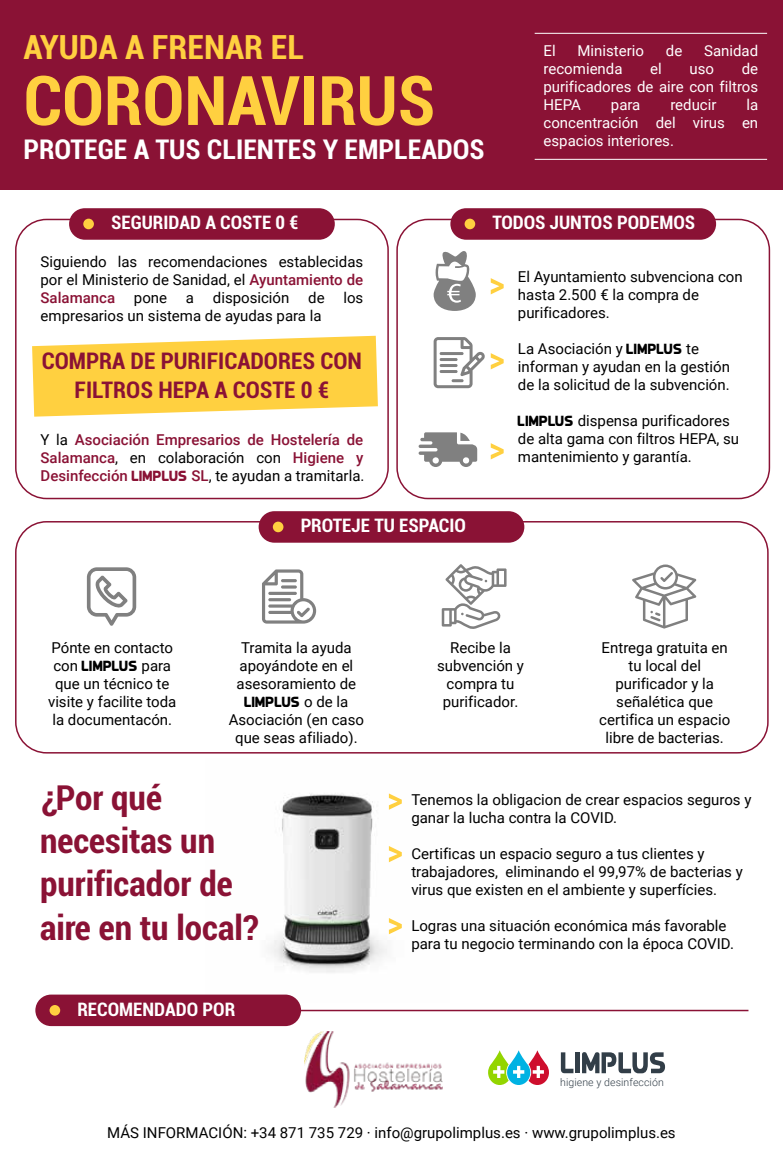
<style>
.page{position:relative;width:783px;height:1161px;background:#fff}
.page>*{position:absolute;margin:0;border:0;box-sizing:border-box;transform-origin:0 0}
.t1{font:700 condensed 71.25px "Roboto";color:#ffd040}
.t2{font:700 condensed 36px/43.2px "Roboto";color:#8a1235}
.t3{font:700 condensed 34.95px "Roboto";color:#ffd040}
.t4{font:700 condensed 28.5px "Roboto";color:#fff}
.t5{font:700 condensed 24px/28.8px "Roboto";color:#8a1235;text-align:center}
.t6{font:700 condensed 19.5px "Roboto";color:#fff}
.t7{font:15px/18px "Roboto";color:#000}
.t8{font:15px/18px "Roboto";color:#fff;text-align:justify}
.t9{font:500 15px/18px "Roboto";color:#8a1235;text-align:justify}
.t10{font:15px "Queenof Camelot 2.0";color:#000}
.t11{font:300 10.5px "Roboto";letter-spacing:.01em;color:#323e48}
.s1{font-weight:500;color:#8a1235}
.s2{font-weight:400;color:#000}
.s3{font-family:"Queenof Camelot 2.0";font-weight:400}
.s4{font-family:"Queenof Camelot 2.0"}
.s5{font-family:"Roboto"}
</style>
<div class="page">
<svg style="left:32px;top:336px;width:346px;height:81px;background:#ffd659"></svg>
<div style="left:0;top:0;width:782px;height:189px;background:#8a1235"></div>
<img style="left:270px;top:793px;width:132px;height:180px">
<svg style="left:560px;top:1052px;width:13px;height:21px"></svg>
<hr style="left:575px;top:1052px;width:4px;height:21px;background:#323e48">
<svg style="left:582px;top:1052px;width:83px;height:21px"></svg>
<svg style="left:488px;top:1050px;width:61px;height:35px"></svg>
<img style="left:305px;top:1031px;width:137px;height:76px">
<svg style="left:490px;top:278px;width:13px;height:16px"></svg>
<svg style="left:490px;top:443px;width:13px;height:16px"></svg>
<hr style="left:534px;top:33px;width:232px;height:1px;background:#fff">
<hr style="left:534px;top:159px;width:232px;height:1px;background:#fff">
<div style="left:15px;top:219px;width:374px;height:280px;border:2px solid #8a1235;border-radius:31px"></div>
<div style="left:69px;top:208px;width:266px;height:32px;background:#8a1235;border-radius:16px"></div>
<div style="left:83px;top:219px;width:11px;height:10px;background:#ffd040;border-radius:50%"></div>
<div style="left:396px;top:219px;width:374px;height:280px;border:2px solid #8a1235;border-radius:31px"></div>
<div style="left:450px;top:208px;width:266px;height:32px;background:#8a1235;border-radius:16px"></div>
<div style="left:464px;top:219px;width:11px;height:10px;background:#ffd040;border-radius:50%"></div>
<svg style="left:433px;top:251px;width:42px;height:60px"></svg>
<svg style="left:433px;top:337px;width:70px;height:51px"></svg>
<svg style="left:418px;top:432px;width:59px;height:35px"></svg>
<svg style="left:87px;top:567px;width:49px;height:59px"></svg>
<svg style="left:262px;top:569px;width:54px;height:55px"></svg>
<svg style="left:441px;top:564px;width:65px;height:65px"></svg>
<svg style="left:632px;top:564px;width:64px;height:64px"></svg>
<div style="left:15px;top:521px;width:753px;height:232px;border:2px solid #8a1235;border-radius:31px"></div>
<div style="left:258px;top:511px;width:266px;height:32px;background:#8a1235;border-radius:16px"></div>
<div style="left:273px;top:522px;width:10px;height:10px;background:#ffd040;border-radius:50%"></div>
<hr style="left:40px;top:1010px;width:708px;height:1px;background:#8a1235">
<div style="left:35px;top:994px;width:266px;height:32px;background:#8a1235;border-radius:16px"></div>
<div style="left:50px;top:1005px;width:10px;height:10px;background:#ffd040;border-radius:50%"></div>
<svg style="left:389px;top:793px;width:12px;height:17px"></svg>
<svg style="left:389px;top:846px;width:12px;height:16px"></svg>
<svg style="left:389px;top:918px;width:12px;height:16px"></svg>
<h3 class="t3" style="left:24px;top:23px;width:282px">AYUDA A FRENAR EL</h3>
<h1 class="t1" style="left:24px;top:53px;width:413px">CORONAVIRUS</h1>
<h3 class="t4" style="left:24px;top:130px;width:462px">PROTEGE A TUS CLIENTES Y EMPLEADOS</h3>
<p class="t8" style="left:543px;top:41px;width:14px">El</p>
<p class="t8" style="left:577px;top:41px;width:68px">Ministerio</p>
<p class="t8" style="left:665px;top:41px;width:18px">de</p>
<p class="t8" style="left:704px;top:41px;width:56px">Sanidad</p>
<p class="t8" style="left:543px;top:59px;width:80px">recomienda</p>
<p class="t8" style="left:650px;top:59px;width:13px">el</p>
<p class="t8" style="left:689px;top:59px;width:26px">uso</p>
<p class="t8" style="left:543px;top:59px;width:216px;text-indent:198px">de purificadores de aire con filtros HEPA</p>
<p class="t8" style="left:543px;top:95px;width:216px;text-indent:203px">la concentración del virus en espacios interiores.</p>
<p class="t8" style="left:610px;top:95px;width:31px">para</p>
<p class="t8" style="left:670px;top:95px;width:48px">reducir</p>
<h3 class="t6" style="left:111px;top:209px;width:189px">SEGURIDAD A COSTE 0 €</h3>
<h3 class="t6" style="left:492px;top:209px;width:204px">TODOS JUNTOS PODEMOS</h3>
<p class="t7" style="left:41px;top:252px;width:324px;text-align:justify">Siguiendo las recomendaciones establecidas por el Ministerio de Sanidad, el <span class="s1">Ayuntamiento de Salamanca</span></p>
<p class="t7" style="left:41px;top:288px;width:324px;text-indent:172px">disposición de los empresarios un sistema de ayudas para la</p>
<h3 class="t5" style="left:42px;top:346px;width:322px">COMPRA DE PURIFICADORES CON<br>FILTROS HEPA A COSTE 0 €</h3>
<p class="t9" style="left:41px;top:430px;width:325px"><span class="s2">Y la</span> Asociación Empresarios de Hostelería de Salamanca<span class="s2">, en colaboración con</span> Higiene y Desinfección <span class="s3">LIMPLUS</span> SL<span class="s2">, te ayudan a tramitarla.</span></p>
<p class="t7" style="left:134px;top:288px;width:62px">pone a</p>
<h3 class="t6" style="left:300px;top:512px;width:167px">PROTEJE TU ESPACIO</h3>
<p class="t7" style="left:518px;top:267px;width:226px">El Ayuntamiento subvenciona con hasta 2.500 € la compra de purificadores.</p>
<p class="t7" style="left:518px;top:339px;width:213px">La Asociación y <span class="s4">LIMPLUS</span> te informan y ayudan en la gestión de la solicitud de la subvención.</p>
<p class="t7" style="left:518px;top:411px;width:223px"><span class="s4">LIMPLUS</span> dispensa purificadores de alta gama con filtros HEPA, su mantenimiento y garantía.</p>
<p class="t7" style="left:48px;top:638px;width:130px;text-align:center">Pónte en contacto con <span class="s4">LIMPLUS</span> para que un técnico te visite y facilite toda la documentacón.</p>
<p class="t7" style="left:236px;top:638px;width:121px;text-align:center">Tramita la ayuda apoyándote en el asesoramiento de</p>
<p class="t10" style="left:244px;top:694px;width:105px">LIMPLUS <span class="s5">o de la</span></p>
<p class="t7" style="left:229px;top:710px;width:137px;text-align:center">Asociación (en caso que seas afiliado).</p>
<h2 class="t2" style="left:40px;top:775px;width:220px">¿Por qué necesitas un purificador de aire en tu local?</h2>
<h3 class="t6" style="left:77px;top:996px;width:159px">RECOMENDADO POR</h3>
<p class="t7" style="left:437px;top:638px;width:88px;text-align:center">Recibe la subvención y compra tu purificador.</p>
<p class="t7" style="left:599px;top:638px;width:132px;text-align:center">Entrega gratuita en tu local del purificador y la señalética que certifica un espacio libre de bacterias.</p>
<p class="t7" style="left:411px;top:790px;width:341px">Tenemos la obligacion de crear espacios seguros y ganar la lucha contra la COVID.</p>
<p class="t7" style="left:411px;top:844px;width:333px">Certificas un espacio seguro a tus clientes y trabajadores, eliminando el 99,97% de bacterias y virus que existen en el ambiente y superfícies.</p>
<p class="t7" style="left:411px;top:916px;width:324px">Logras una situación económica más favorable para tu negocio terminando con la época COVID.</p>
<p class="t11" style="left:560px;top:1074px;width:105px">higiene y desinfección</p>
<p class="t7" style="left:107px;top:1122px;width:570px">MÁS INFORMACIÓN: +34 871 735 729 · info@grupolimplus.es · www.grupolimplus.es</p>
</div>
